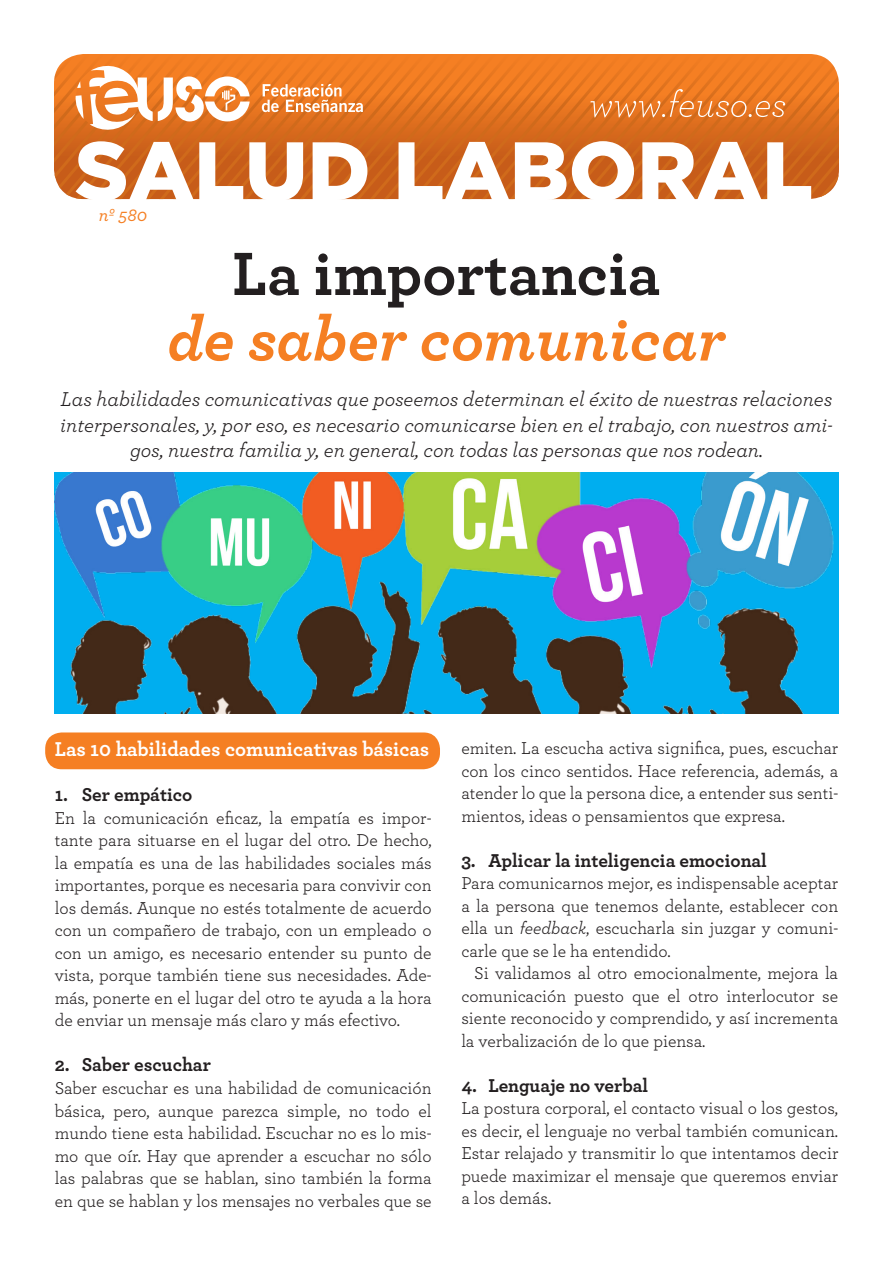
<style>
.page{position:relative;width:893px;height:1263px;background:#fff}
.page>*{position:absolute;margin:0;border:0;box-sizing:border-box;transform-origin:0 0}
.t1{font:italic 700 64.05px "Archer Pro";color:#f57f23}
.t2{font:700 64.05px "Archer Pro";color:#231f20}
.t3{font:italic 21px/25.5px "Archer Pro";color:#231f20;text-align:center}
.t4{font:700 21px "Archer Pro";color:#fff}
.t5{font:700 19.5px "Archer Pro";color:#231f20}
.t6{font:italic 500 18.15px "Archer Pro";color:#f57f23}
.t7{font:18px/22.5px "Archer Pro";color:#231f20;text-align:justify}
.s1{font-style:italic}
</style>
<div class="page">
<div style="left:45px;top:732px;width:395px;height:37px;background:#f57f23;border-radius:16px"></div>
<img style="left:55px;top:472px;width:784px;height:242px">
<svg style="left:54px;top:54px;width:785px;height:146px"></svg>
<p class="t6" style="left:99px;top:201px;width:50px">nº 580</p>
<p class="t2" style="left:232px;top:223px;width:429px">La importancia</p>
<p class="t1" style="left:167px;top:289px;width:559px">de saber comunicar</p>
<p class="t3" style="left:60px;top:385px;width:774px">Las habilidades comunicativas que poseemos determinan el éxito de nuestras relaciones interpersonales, y, por eso, es necesario comunicarse bien en el trabajo, con nuestros ami&shy;gos, nuestra familia y, en general, con todas las personas que nos rodean.</p>
<p class="t4" style="left:55px;top:733px;width:376px">Las 10 habilidades comunicativas básicas</p>
<p class="t5" style="left:55px;top:779px;width:139px">1. Ser empático</p>
<p class="t7" style="left:55px;top:806px;width:378px">En la comunicación eficaz, la empatía es impor&shy;tante para situarse en el lugar del otro. De hecho, la empatía es una de las habilidades sociales más importantes, porque es necesaria para convivir con los demás. Aunque no estés totalmente de acuerdo con un compañero de trabajo, con un empleado o con un amigo, es necesario entender su punto de vista, porque también tiene sus necesidades. Ade&shy;más, ponerte en el lugar del otro te ayuda a la hora de enviar un mensaje más claro y más efectivo.</p>
<p class="t5" style="left:55px;top:1049px;width:158px">2. Saber escuchar</p>
<p class="t7" style="left:55px;top:1076px;width:378px">Saber escuchar es una habilidad de comunicación básica, pero, aunque parezca simple, no todo el mundo tiene esta habilidad. Escuchar no es lo mis&shy;mo que oír. Hay que aprender a escuchar no sólo las palabras que se hablan, sino también la forma en que se hablan y los mensajes no verbales que se</p>
<p class="t7" style="left:461px;top:736px;width:378px">emiten. La escucha activa significa, pues, escuchar con los cinco sentidos. Hace referencia, además, a atender lo que la persona dice, a entender sus senti&shy;mientos, ideas o pensamientos que expresa.</p>
<p class="t5" style="left:461px;top:845px;width:307px">3. Aplicar la inteligencia emocional</p>
<p class="t7" style="left:461px;top:871px;width:378px">Para comunicarnos mejor, es indispensable aceptar a la persona que tenemos delante, establecer con ella un <span class="s1">feedback</span>, escucharla sin juzgar y comuni&shy;carle que se le ha entendido.</p>
<p class="t7" style="left:461px;top:961px;width:378px;text-indent:13px">Si validamos al otro emocionalmente, mejora la comunicación puesto que el otro interlocutor se siente reconocido y comprendido, y así incrementa la verbalización de lo que piensa.</p>
<p class="t5" style="left:461px;top:1070px;width:188px">4. Lenguaje no verbal</p>
<p class="t7" style="left:461px;top:1096px;width:378px">La postura corporal, el contacto visual o los gestos, es decir, el lenguaje no verbal también comunican.<br>Estar relajado y transmitir lo que intentamos decir puede maximizar el mensaje que queremos enviar a los demás.</p>
</div>
